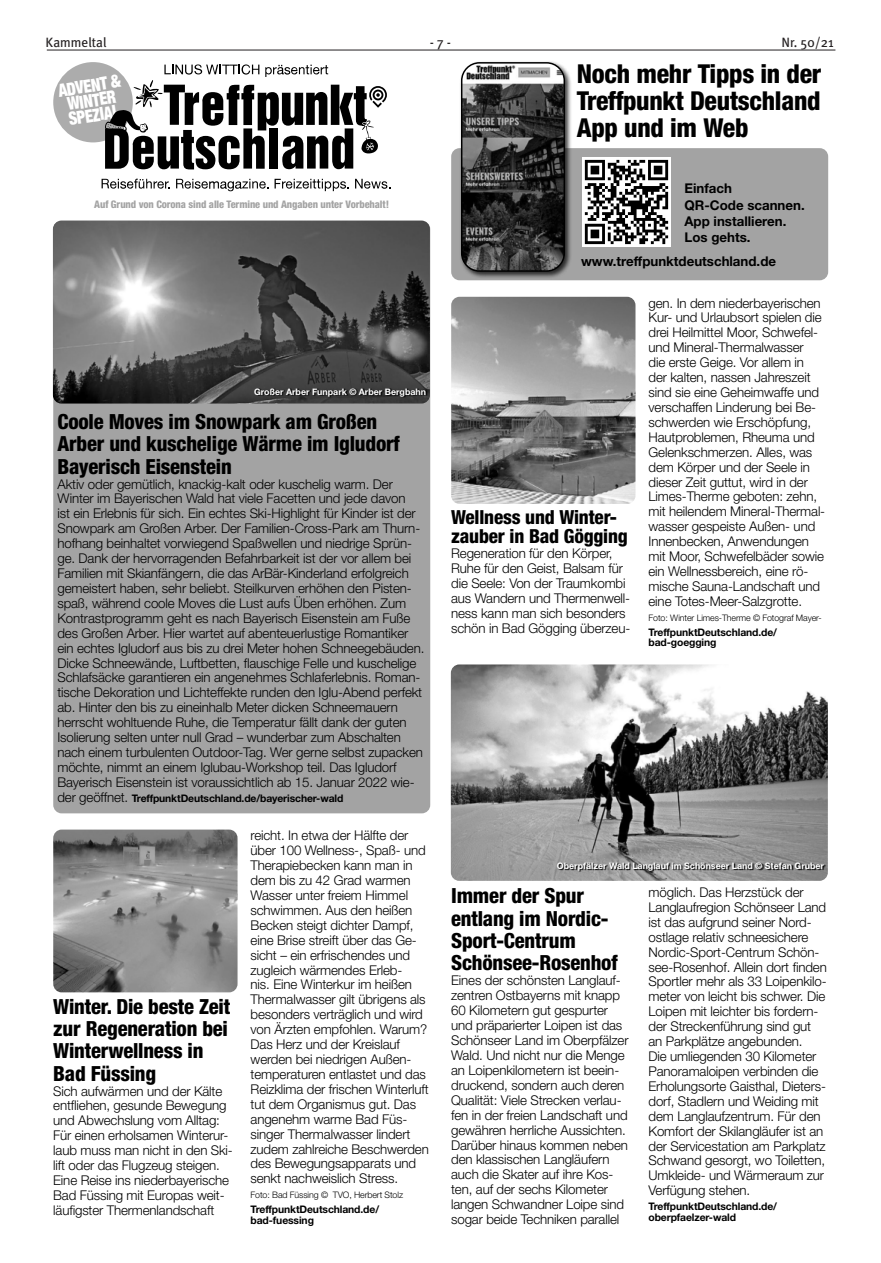
<style>
.page{position:relative;width:881px;height:1263px;background:#fff}
.page>*{position:absolute;margin:0;border:0;box-sizing:border-box;transform-origin:0 0}
.t1{font:800 condensed 26.1px/26.8px "Helvetica Neue LT";letter-spacing:-.01em;color:#000;text-align:justify}
.t2{font:800 condensed 20.85px/22.4px "Helvetica Neue LT";letter-spacing:-.01em;color:#000}
.t3{font:800 condensed 19.35px/19.4px "Helvetica Neue LT";letter-spacing:-.01em;color:#000}
.t4{font:900 condensed 17.85px/14.9px "Helvetica Neue";color:#fff;text-align:center;scale:.89 1}
.t5{font:13.5px "Meta Plus";color:#231f20}
.t6{font:13.35px/14.9px "Helvetica Neue LT Light 2";letter-spacing:-.01em;color:#000}
.t7{font:700 13.35px/16.2px "Helvetica Neue LT";color:#000}
.t8{font:700 10.5px/10.5px "Helvetica Neue LT";letter-spacing:-.01em;color:#000}
.t9{font:800 condensed 10.5px "Helvetica Neue LT";letter-spacing:-.01em;color:#a3a3a3}
.t10{font:700 9px "Helvetica Neue LT";color:#fff}
.t11{font:9px "Helvetica Neue LT Light 2";letter-spacing:-.01em;color:#000}
.s1{font-family:"Helvetica Neue LT Light 2";font-weight:400;font-size:13.35px}
</style>
<div class="page">
<hr style="left:47px;top:50px;width:788px;height:1px;background:#231f20">
<div style="left:53px;top:221px;width:377px;height:592px;background:#a3a3a3;border-radius:8px"></div>
<div style="left:53px;top:62px;width:80px;height:80px;background:#acacac;border-radius:50%"></div>
<div style="left:451px;top:148px;width:376px;height:132px;background:#a3a3a3;border-radius:8px"></div>
<div style="left:459px;top:60px;width:113px;height:219px;background:#000;opacity:.75"></div>
<img style="left:461px;top:63px;width:103px;height:208px">
<div style="left:461px;top:62px;width:103px;height:210px;border:1px solid #000;border-radius:18px"></div>
<img style="left:582px;top:157px;width:88px;height:89px">
<img style="left:53px;top:221px;width:377px;height:183px">
<svg style="left:255px;top:389px;width:172px;height:9px;background:#262626"></svg>
<svg style="left:101px;top:179px;width:69px;height:10px"></svg>
<svg style="left:176px;top:179px;width:92px;height:12px"></svg>
<svg style="left:274px;top:179px;width:75px;height:12px"></svg>
<svg style="left:355px;top:179px;width:35px;height:10px"></svg>
<svg style="left:105px;top:64px;width:282px;height:105px"></svg>
<img style="left:450px;top:664px;width:377px;height:217px">
<svg style="left:557px;top:863px;width:268px;height:9px;background:#656565"></svg>
<img style="left:53px;top:829px;width:184px;height:163px">
<img style="left:451px;top:297px;width:184px;height:207px">
<p class="t5" style="left:45px;top:34px;width:63px">Kammeltal</p>
<p class="t5" style="left:429px;top:34px;width:23px">- 7 -</p>
<p class="t5" style="left:781px;top:34px;width:54px">Nr. 50/21</p>
<h3 class="t4" style="left:57px;top:82px;width:72px;rotate:-9deg">ADVENT &amp;<br>WINTER<br>SPEZIAL</h3>
<p class="t9" style="left:94px;top:198px;width:296px">Auf Grund von Corona sind alle Termine und Angaben unter Vorbehalt!</p>
<p class="t10" style="left:254px;top:386px;width:173px">Großer Arber Funpark © Arber Bergbahn</p>
<h2 class="t2" style="left:57px;top:410px;width:343px">Coole Moves im Snowpark am Großen<br>Arber und kuschelige Wärme im Igludorf<br>Bayerisch Eisenstein</h2>
<p class="t6" style="left:57px;top:476px;width:368px">Aktiv oder gemütlich, knackig-kalt oder kuschelig warm. Der Winter im Bayerischen Wald hat viele Facetten und jede davon<br>ist ein Erlebnis für sich. Ein echtes Ski-Highlight für Kinder ist der Snowpark am Großen Arber. Der Familien-Cross-Park am Thurn&shy;hofhang beinhaltet vorwiegend Spaßwellen und niedrige Sprün&shy;ge. Dank der hervorragenden Befahrbarkeit ist der vor allem bei Familien mit Skianfängern, die das ArBär-Kinderland erfolgreich gemeistert haben, sehr beliebt. Steilkurven erhöhen den Pisten&shy;spaß, während coole Moves die Lust aufs Üben erhöhen. Zum Kontrastprogramm geht es nach Bayerisch Eisenstein am Fuße des Großen Arber. Hier wartet auf abenteuerlustige Romantiker ein echtes Igludorf aus bis zu drei Meter hohen Schneegebäuden.<br>Dicke Schneewände, Luftbetten, flauschige Felle und kuschelige Schlafsäcke garantieren ein angenehmes Schlaferlebnis. Roman&shy;tische Dekoration und Lichteffekte runden den Iglu-Abend perfekt ab. Hinter den bis zu eineinhalb Meter dicken Schneemauern herrscht wohltuende Ruhe, die Temperatur fällt dank der guten Isolierung selten unter null Grad – wunderbar zum Abschalten nach einem turbulenten Outdoor-Tag. Wer gerne selbst zupacken möchte, nimmt an einem Iglubau-Workshop teil. Das Igludorf Bayerisch Eisenstein ist voraussichtlich ab 15. Januar 2022 wie-</p>
<p class="t8" style="left:57px;top:793px;width:287px"><span class="s1">der geöffnet.</span> TreffpunktDeutschland.de/bayerischer-wald</p>
<h2 class="t2" style="left:53px;top:994px;width:178px">Winter. Die beste Zeit zur Regeneration bei<br>Winterwellness in<br>Bad Füssing</h2>
<p class="t6" style="left:53px;top:1083px;width:181px">Sich aufwärmen und der Kälte entfliehen, gesunde Bewegung und Abwechslung vom Alltag:<br>Für einen erholsamen Winterur&shy;laub muss man nicht in den Ski&shy;lift oder das Flugzeug steigen.<br>Eine Reise ins niederbayerische<br>Bad Füssing mit Europas weit&shy;läufigster Thermenlandschaft</p>
<p class="t6" style="left:250px;top:828px;width:180px">reicht. In etwa der Hälfte der über 100 Wellness-, Spaß- und<br>Therapiebecken kann man in dem bis zu 42 Grad warmen<br>Wasser unter freiem Himmel schwimmen. Aus den heißen<br>Becken steigt dichter Dampf, eine Brise streift über das Ge&shy;sicht – ein erfrischendes und zugleich wärmendes Erleb-<br>nis. Eine Winterkur im heißen<br>Thermalwasser gilt übrigens als besonders verträglich und wird von Ärzten empfohlen. Warum?<br>Das Herz und der Kreislauf werden bei niedrigen Außen&shy;temperaturen entlastet und das<br>Reizklima der frischen Winterluft tut dem Organismus gut. Das angenehm warme Bad Füs&shy;singer Thermalwasser lindert zudem zahlreiche Beschwerden des Bewegungsapparats und senkt nachweislich Stress.</p>
<p class="t11" style="left:250px;top:1189px;width:154px">Foto: Bad Füssing © TVO, Herbert Stolz</p>
<p class="t8" style="left:250px;top:1204px;width:130px">TreffpunktDeutschland.de/ bad-fuessing</p>
<h1 class="t1" style="left:576px;top:60px;width:246px">Noch mehr Tipps in der Treffpunkt Deutschland App und im Web</h1>
<p class="t7" style="left:684px;top:180px;width:122px">Einfach<br>QR-Code scannen.<br>App installieren.<br>Los gehts.</p>
<p class="t7" style="left:580px;top:253px;width:196px">www.treffpunktdeutschland.de</p>
<h3 class="t3" style="left:451px;top:507px;width:178px">Wellness und Winter&shy;zauber in Bad Gögging</h3>
<p class="t6" style="left:451px;top:546px;width:180px">Regeneration für den Körper,<br>Ruhe für den Geist, Balsam für die Seele: Von der Traumkombi aus Wandern und Thermenwell&shy;ness kann man sich besonders schön in Bad Gögging überzeu-</p>
<p class="t6" style="left:648px;top:295px;width:178px">gen. In dem niederbayerischen<br>Kur- und Urlaubsort spielen die drei Heilmittel Moor, Schwefel&shy;und Mineral-Thermalwasser<br>die erste Geige. Vor allem in der kalten, nassen Jahreszeit sind sie eine Geheimwaffe und verschaffen Linderung bei Be&shy;schwerden wie Erschöpfung,<br>Hautproblemen, Rheuma und<br>Gelenkschmerzen. Alles, was dem Körper und der Seele in dieser Zeit guttut, wird in der<br>Limes-Therme geboten: zehn, mit heilendem Mineral-Thermal&shy;wasser gespeiste Außen- und<br>Innenbecken, Anwendungen mit Moor, Schwefelbäder sowie ein Wellnessbereich, eine rö&shy;mische Sauna-Landschaft und eine Totes-Meer-Salzgrotte.</p>
<p class="t11" style="left:648px;top:612px;width:175px">Foto: Winter Limes-Therme © Fotograf Mayer-</p>
<p class="t8" style="left:648px;top:626px;width:130px">TreffpunktDeutschland.de/ bad-goegging</p>
<p class="t10" style="left:556px;top:860px;width:268px">Oberpfälzer Wald Langlauf im Schönseer Land © Stefan Gruber</p>
<h2 class="t2" style="left:451px;top:884px;width:168px">Immer der Spur entlang im Nordic-<br>Sport-Centrum<br>Schönsee-Rosenhof</h2>
<p class="t6" style="left:451px;top:973px;width:179px">Eines der schönsten Langlauf&shy;zentren Ostbayerns mit knapp<br>60 Kilometern gut gespurter und präparierter Loipen ist das<br>Schönseer Land im Oberpfälzer<br>Wald. Und nicht nur die Menge an Loipenkilometern ist beein&shy;druckend, sondern auch deren<br>Qualität: Viele Strecken verlau&shy;fen in der freien Landschaft und gewähren herrliche Aussichten.<br>Darüber hinaus kommen neben den klassischen Langläufern auch die Skater auf ihre Kos&shy;ten, auf der sechs Kilometer langen Schwandner Loipe sind sogar beide Techniken parallel</p>
<p class="t6" style="left:648px;top:884px;width:180px">möglich. Das Herzstück der<br>Langlaufregion Schönseer Land ist das aufgrund seiner Nord&shy;ostlage relativ schneesichere<br>Nordic-Sport-Centrum Schön&shy;see-Rosenhof. Allein dort finden<br>Sportler mehr als 33 Loipenkilo&shy;meter von leicht bis schwer. Die<br>Loipen mit leichter bis fordern&shy;der Streckenführung sind gut an Parkplätze angebunden.<br>Die umliegenden 30 Kilometer<br>Panoramaloipen verbinden die<br>Erholungsorte Gaisthal, Dieters&shy;dorf, Stadlern und Weiding mit dem Langlaufzentrum. Für den<br>Komfort der Skilangläufer ist an der Servicestation am Parkplatz<br>Schwand gesorgt, wo Toiletten,<br>Umkleide- und Wärmeraum zur<br>Verfügung stehen.</p>
<p class="t8" style="left:648px;top:1201px;width:130px">TreffpunktDeutschland.de/ oberpfaelzer-wald</p>
</div>
